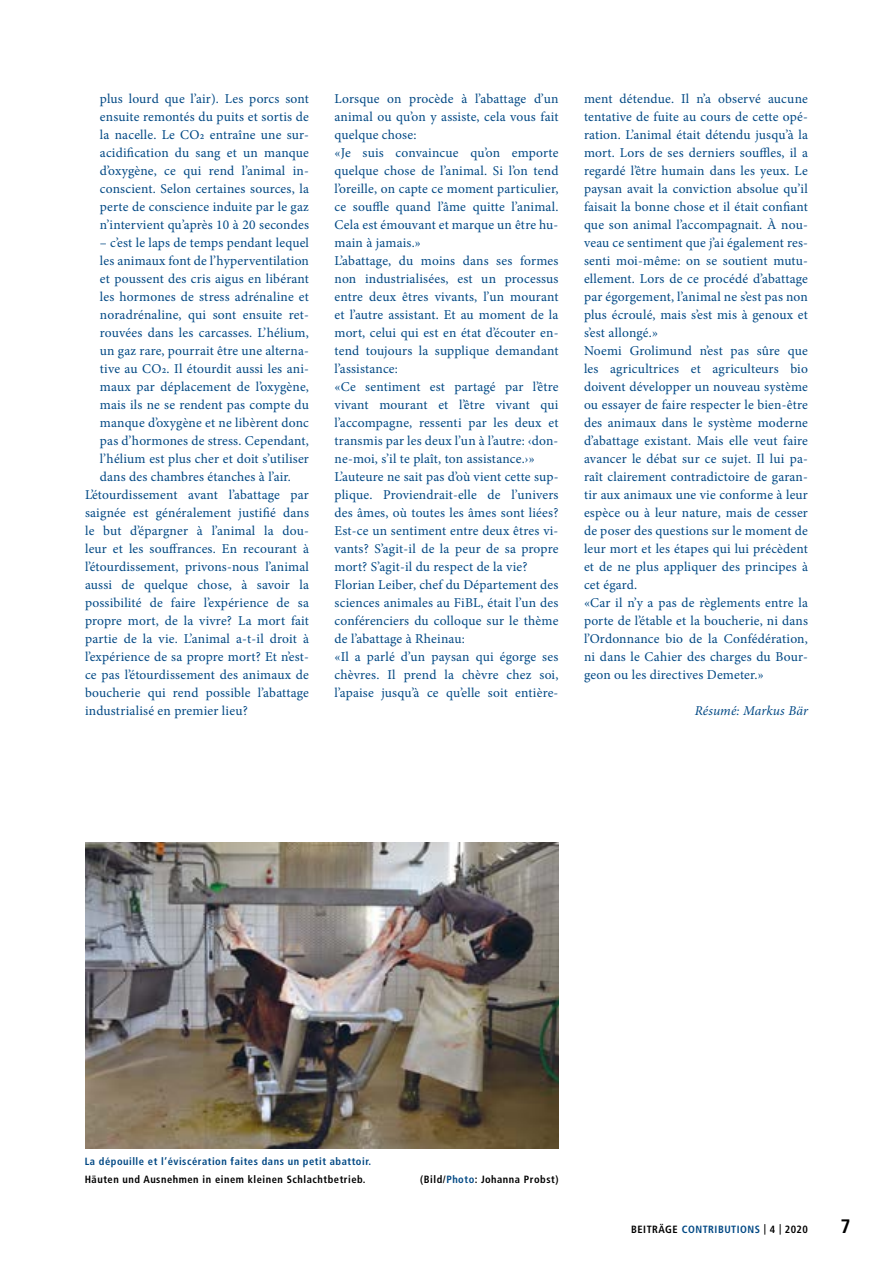
<style>
.page{position:relative;width:893px;height:1263px;background:#fff}
.page>*{position:absolute;margin:0;border:0;box-sizing:border-box;transform-origin:0 0}
.t1{font:700 condensed 19.5px "Frutiger LT Pro";color:#000}
.t2{font:13.5px/18px "Minion Pro";letter-spacing:.015em;color:#004884}
.t3{font:italic 13.5px "Minion Pro";letter-spacing:.005em;color:#004884}
.t4{font:700 condensed 10.5px "Frutiger LT Pro";letter-spacing:.05em;color:#000}
.t5{font:700 condensed 10.5px "Frutiger LT Pro";letter-spacing:.05em;color:#004884}
.s1{color:#004884}
</style>
<div class="page">
<img style="left:85px;top:842px;width:473px;height:306px">
<p class="t2" style="left:100px;top:90px;width:211px;text-align:justify">plus lourd que l’air). Les porcs sont ensuite remontés du puits et sortis de la nacelle. Le CO2 entraîne une sur&shy;acidification du sang et un manque d’oxygène, ce qui rend l’animal in&shy;conscient. Selon certaines sources, la perte de conscience induite par le gaz n’intervient qu’après 10 à 20 secondes</p>
<p class="t2" style="left:100px;top:234px;width:211px">– c’est le laps de temps pendant lequel</p>
<p class="t2" style="left:100px;top:252px;width:211px">les animaux font de l’hyperventilation</p>
<p class="t2" style="left:100px;top:270px;width:211px">et poussent des cris aigus en libérant</p>
<p class="t2" style="left:100px;top:288px;width:211px">les hormones de stress adrénaline et</p>
<p class="t2" style="left:100px;top:306px;width:211px">noradrénaline, qui sont ensuite ret-</p>
<p class="t2" style="left:100px;top:324px;width:211px">rouvées dans les carcasses. L’hélium,</p>
<p class="t2" style="left:100px;top:342px;width:211px">un gaz rare, pourrait être une alterna-</p>
<p class="t2" style="left:100px;top:360px;width:211px">tive au CO2. Il étourdit aussi les ani-</p>
<p class="t2" style="left:100px;top:378px;width:211px">maux par déplacement de l’oxygène,</p>
<p class="t2" style="left:100px;top:396px;width:211px">mais ils ne se rendent pas compte du</p>
<p class="t2" style="left:100px;top:414px;width:211px">manque d’oxygène et ne libèrent donc</p>
<p class="t2" style="left:100px;top:432px;width:211px">pas d’hormones de stress. Cependant,</p>
<p class="t2" style="left:100px;top:450px;width:211px">l’hélium est plus cher et doit s’utiliser</p>
<p class="t2" style="left:100px;top:468px;width:193px">dans des chambres étanches à l’air.</p>
<p class="t2" style="left:85px;top:486px;width:225px">L’étourdissement avant l’abattage par</p>
<p class="t2" style="left:85px;top:504px;width:225px">saignée est généralement justifié dans</p>
<p class="t2" style="left:85px;top:522px;width:225px">le but d’épargner à l’animal la dou-</p>
<p class="t2" style="left:85px;top:540px;width:225px">leur et les souffrances. En recourant à</p>
<p class="t2" style="left:85px;top:558px;width:225px">l’étourdissement, privons-nous l’animal</p>
<p class="t2" style="left:85px;top:576px;width:225px">aussi de quelque chose, à savoir la</p>
<p class="t2" style="left:85px;top:594px;width:225px">possibilité de faire l’expérience de sa</p>
<p class="t2" style="left:85px;top:612px;width:225px">propre mort, de la vivre? La mort fait</p>
<p class="t2" style="left:85px;top:630px;width:225px">partie de la vie. L’animal a-t-il droit à</p>
<p class="t2" style="left:85px;top:648px;width:225px">l’expérience de sa propre mort? Et n’est-</p>
<p class="t2" style="left:85px;top:666px;width:225px">ce pas l’étourdissement des animaux de</p>
<p class="t2" style="left:85px;top:684px;width:225px">boucherie qui rend possible l’abattage</p>
<p class="t2" style="left:85px;top:702px;width:164px">industrialisé en premier lieu?</p>
<p class="t2" style="left:334px;top:90px;width:225px">Lorsque on procède à l’abattage d’un animal ou qu’on y assiste, cela vous fait quelque chose:<br>«Je suis convaincue qu’on emporte quelque chose de l’animal. Si l’on tend l’oreille, on capte ce moment particulier, ce souffle quand l’âme quitte l’animal.<br>Cela est émouvant et marque un être hu&shy;main à jamais.»<br>L’abattage, du moins dans ses formes non industrialisées, est un processus entre deux êtres vivants, l’un mourant et l’autre assistant. Et au moment de la mort, celui qui est en état d’écouter en&shy;tend toujours la supplique demandant l’assistance:<br>«Ce sentiment est partagé par l’être vivant mourant et l’être vivant qui l’accompagne, ressenti par les deux et transmis par les deux l’un à l’autre: ‹don&shy;ne-moi, s’il te plaît, ton assistance.›» L’auteure ne sait pas d’où vient cette sup&shy;plique. Proviendrait-elle de l’univers des âmes, où toutes les âmes sont liées?<br>Est-ce un sentiment entre deux êtres vi&shy;vants? S’agit-il de la peur de sa propre mort? S’agit-il du respect de la vie?<br>Florian Leiber, chef du Département des sciences animales au FiBL, était l’un des conférenciers du colloque sur le thème de l’abattage à Rheinau:<br>«Il a parlé d’un paysan qui égorge ses chèvres. Il prend la chèvre chez soi, l’apaise jusqu’à ce qu’elle soit entière-</p>
<p class="t2" style="left:584px;top:89px;width:225px">ment détendue. Il n’a observé aucune tentative de fuite au cours de cette opé&shy;ration. L’animal était détendu jusqu’à la mort. Lors de ses derniers souffles, il a regardé l’être humain dans les yeux. Le paysan avait la conviction absolue qu’il faisait la bonne chose et il était confiant que son animal l’accompagnait. À nou&shy;veau ce sentiment que j’ai également res&shy;senti moi-même: on se soutient mutu&shy;ellement. Lors de ce procédé d’abattage par égorgement, l’animal ne s’est pas non plus écroulé, mais s’est mis à genoux et s’est allongé.»<br>Noemi Grolimund n’est pas sûre que les agricultrices et agriculteurs bio doivent développer un nouveau système ou essayer de faire respecter le bien-être des animaux dans le système moderne d’abattage existant. Mais elle veut faire avancer le débat sur ce sujet. Il lui pa&shy;raît clairement contradictoire de garan&shy;tir aux animaux une vie conforme à leur espèce ou à leur nature, mais de cesser de poser des questions sur le moment de leur mort et les étapes qui lui précèdent et de ne plus appliquer des principes à cet égard.<br>«Car il n’y a pas de règlements entre la porte de l’étable et la boucherie, ni dans l’Ordonnance bio de la Confédération, ni dans le Cahier des charges du Bour&shy;geon ou les directives Demeter.»</p>
<p class="t3" style="left:695px;top:701px;width:115px">Résumé: Markus Bär</p>
<p class="t5" style="left:85px;top:1155px;width:288px">La dépouille et l’éviscération faites dans un petit abattoir.</p>
<p class="t4" style="left:85px;top:1173px;width:282px">Häuten und Ausnehmen in einem kleinen Schlachtbetrieb.</p>
<p class="t4" style="left:420px;top:1173px;width:140px">(Bild/<span class="s1">Photo</span>: Johanna Probst)</p>
<p class="t4" style="left:631px;top:1223px;width:178px">BEITRÄGE <span class="s1">CONTRIBUTIONS</span> | 4 | 2020</p>
<h1 class="t1" style="left:840px;top:1214px;width:12px">7</h1>
</div>
